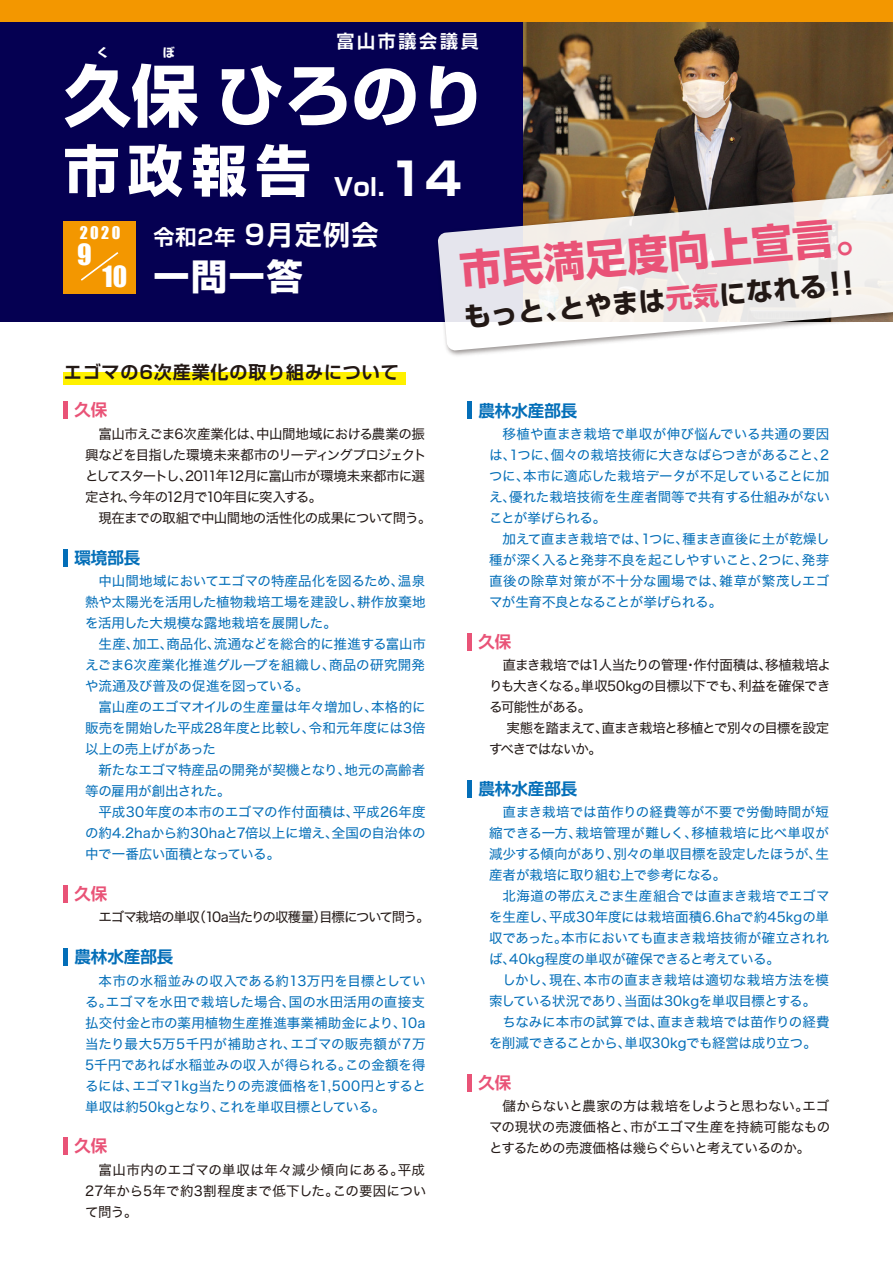
<style>
.page{position:relative;width:893px;height:1263px;background:#fff}
.page>*{position:absolute;margin:0;border:0;box-sizing:border-box;transform-origin:0 0}
.t1{font:700 67.5px "Shin Go Pro";color:#fff}
.t2{font:700 55.5px "Shin Go Pro";color:#fff}
.t3{font:700 41.7px "Shin Go Pro";color:#e95377}
.t4{font:700 36px "Shin Go Pro";color:#fff}
.t5{font:700 27px "Shin Go Pro De";letter-spacing:.05em;color:#fff}
.t6{font:26.85px "Impact";color:#fff}
.t7{font:700 26.4px "Shin Go Pro";color:#221815}
.t8{font:700 24px "Shin Go Pro";color:#fff}
.t9{font:700 18px "Shin Go Pro De";letter-spacing:.05em;color:#221815}
.t10{font:700 18px "Shin Go Pro De";letter-spacing:.15em;color:#fff}
.t11{font:700 16.5px "Shin Go Pro De";color:#036eb8}
.t12{font:700 16.5px "Shin Go Pro De";color:#e95377}
.t13{font:16.05px "Impact";color:#fff}
.t14{font:13.5px/21px "Hira Kaku Std W4";letter-spacing:-.015em;color:#036eb8;text-align:justify}
.t15{font:13.5px/21px "Hira Kaku Std W4";letter-spacing:-.045em;color:#221815;text-align:justify}
.t16{font:13.5px/21px "Hira Kaku Std W4";letter-spacing:-.065em;color:#221815}
.t17{font:13.5px/21px "Hira Kaku Std W4";letter-spacing:-.07em;color:#221815}
.t18{font:13.5px "Hira Kaku Std W4";letter-spacing:-.09em;color:#221815}
.t19{font:13.5px "Hira Kaku Std W4";letter-spacing:-.035em;color:#036eb8}
.t20{font:13.5px "Hira Kaku Std W4";letter-spacing:.01em;color:#036eb8}
.s1{font-size:45px}
.s2{font-size:21px}
.s3{color:#e95377}
.s4{font-size:30.6px}
</style>
<div class="page">
<div style="left:0;top:21px;width:523px;height:301px;background:#050052"></div>
<div style="left:64px;top:222px;width:72px;height:72px;background:#f39700"></div>
<div style="left:64px;top:372px;width:342px;height:13px;background:#fff100"></div>
<img style="left:523px;top:21px;width:370px;height:162px">
<img style="left:448px;top:183px;width:445px;height:173px">
<svg style="left:438px;top:188px;width:455px;height:163px"></svg>
<svg style="left:81px;top:252px;width:37px;height:29px"></svg>
<hr style="left:64px;top:402px;width:4px;height:17px;background:#e95377">
<hr style="left:468px;top:633px;width:4px;height:17px;background:#e95377">
<hr style="left:468px;top:1074px;width:4px;height:17px;background:#e95377">
<hr style="left:64px;top:885px;width:4px;height:17px;background:#e95377">
<hr style="left:64px;top:1137px;width:4px;height:17px;background:#e95377">
<hr style="left:64px;top:549px;width:4px;height:17px;background:#036eb8">
<hr style="left:64px;top:948px;width:4px;height:17px;background:#036eb8">
<hr style="left:468px;top:402px;width:4px;height:17px;background:#036eb8">
<hr style="left:468px;top:780px;width:4px;height:17px;background:#036eb8">
<div style="left:0;top:0;width:893px;height:21px;background:#f39700"></div>
<h3 class="t10" style="left:336px;top:26px;width:144px">富山市議会議員</h3>
<h1 class="t1" style="left:64px;top:42px;width:424px">久保 ひろのり</h1>
<h2 class="t2" style="left:64px;top:127px;width:248px">市政報告</h2>
<h3 class="t8" style="left:334px;top:168px;width:130px">Vol.<span class="s1">14</span></h3>
<p class="t13" style="left:80px;top:220px;width:42px">2020</p>
<h3 class="t6" style="left:77px;top:233px;width:16px">9</h3>
<h3 class="t6" style="left:102px;top:256px;width:26px">10</h3>
<h3 class="t5" style="left:153px;top:212px;width:227px"><span class="s2">令和2年</span> 9月定例会</h3>
<h3 class="t4" style="left:153px;top:247px;width:151px">一問一答</h3>
<h3 class="t9" style="left:64px;top:357px;width:336px">エゴマの6次産業化の取り組みについて</h3>
<p class="t12" style="left:74px;top:396px;width:34px">久保</p>
<p class="t16" style="left:85px;top:423px;width:343px;text-indent:14px">富山市えごま6次産業化は、中山間地域における農業の振興などを目指した環境未来都市のリーディングプロジェクトとしてスタートし、2011年12月に富山市が環境未来都市に選定され、今年の12月で10年目に突入する。</p>
<p class="t15" style="left:99px;top:507px;width:335px">現在までの取組で中山間地の活性化の成果について問う。</p>
<p class="t11" style="left:74px;top:544px;width:67px">環境部長</p>
<p class="t14" style="left:85px;top:570px;width:342px;text-indent:14px">中山間地域においてエゴマの特産品化を図るため、温泉熱や太陽光を活用した植物栽培工場を建設し、耕作放棄地を活用した大規模な露地栽培を展開した。</p>
<p class="t14" style="left:85px;top:633px;width:342px;text-indent:14px">生産、加工、商品化、流通などを総合的に推進する富山市えごま6次産業化推進グループを組織し、商品の研究開発や流通及び普及の促進を図っている。</p>
<p class="t14" style="left:85px;top:696px;width:342px;text-indent:14px">富山産のエゴマオイルの生産量は年々増加し、本格的に販売を開始した平成28年度と比較し、令和元年度には3倍以上の売上げがあった</p>
<p class="t14" style="left:85px;top:759px;width:342px;text-indent:14px">新たなエゴマ特産品の開発が契機となり、地元の高齢者等の雇用が創出された。</p>
<p class="t14" style="left:85px;top:801px;width:342px;text-indent:14px">平成30年度の本市のエゴマの作付面積は、平成26年度の約4.2haから約30haと7倍以上に増え、全国の自治体の中で一番広い面積となっている。</p>
<p class="t12" style="left:74px;top:880px;width:34px">久保</p>
<p class="t18" style="left:99px;top:907px;width:333px">エゴマ栽培の単収（10a当たりの収穫量）目標について問う。</p>
<p class="t11" style="left:74px;top:943px;width:101px">農林水産部長</p>
<p class="t14" style="left:85px;top:970px;width:342px;text-indent:14px">本市の水稲並みの収入である約13万円を目標としている。エゴマを水田で栽培した場合、国の水田活用の直接支払交付金と市の薬用植物生産推進事業補助金により、10a当たり最大5万5千円が補助され、エゴマの販売額が7万5千円であれば水稲並みの収入が得られる。この金額を得るには、エゴマ1kg当たりの売渡価格を1,500円とすると単収は約50kgとなり、これを単収目標としている。</p>
<p class="t12" style="left:74px;top:1132px;width:34px">久保</p>
<p class="t15" style="left:85px;top:1159px;width:343px;text-indent:14px">富山市内のエゴマの単収は年々減少傾向にある。平成27年から5年で約3割程度まで低下した。この要因について問う。</p>
<h3 class="t3" style="left:457px;top:238px;width:418px;rotate:-5deg">市民満足度向上宣言。</h3>
<h3 class="t7" style="left:462px;top:296px;width:402px;rotate:-5deg">もっと、とやまは<span class="s3">元気</span>になれる<span class="s4">！！</span></h3>
<p class="t11" style="left:478px;top:397px;width:100px">農林水産部長</p>
<p class="t14" style="left:489px;top:423px;width:342px;text-indent:14px">移植や直まき栽培で単収が伸び悩んでいる共通の要因は、1つに、個々の栽培技術に大きなばらつきがあること、2つに、本市に適応した栽培データが不足していることに加え、優れた栽培技術を生産者間等で共有する仕組みがないことが挙げられる。</p>
<p class="t14" style="left:489px;top:528px;width:342px;text-indent:14px">加えて直まき栽培では、1つに、種まき直後に土が乾燥し種が深く入ると発芽不良を起こしやすいこと、2つに、発芽直後の除草対策が不十分な圃場では、雑草が繁茂しエゴマが生育不良となることが挙げられる。</p>
<p class="t12" style="left:478px;top:628px;width:34px">久保</p>
<p class="t15" style="left:489px;top:654px;width:343px;text-indent:14px">直まき栽培では1人当たりの管理・作付面積は、移植栽培よりも大きくなる。単収50kgの目標以下でも、利益を確保できる可能性がある。</p>
<p class="t17" style="left:489px;top:717px;width:342px;text-indent:18px">実態を踏まえて、直まき栽培と移植とで別々の目標を設定すべきではないか。</p>
<p class="t11" style="left:478px;top:775px;width:100px">農林水産部長</p>
<p class="t14" style="left:489px;top:802px;width:342px;text-indent:14px">直まき栽培では苗作りの経費等が不要で労働時間が短縮できる一方、栽培管理が難しく、移植栽培に比べ単収が減少する傾向があり、別々の単収目標を設定したほうが、生産者が栽培に取り組む上で参考になる。</p>
<p class="t14" style="left:489px;top:886px;width:342px;text-indent:14px">北海道の帯広えごま生産組合では直まき栽培でエゴマを生産し、平成30年度には栽培面積6.6haで約45kgの単収であった。本市においても直まき栽培技術が確立されれば、40kg程度の単収が確保できると考えている。</p>
<p class="t20" style="left:502px;top:970px;width:328px">しかし、現在、本市の直まき栽培は適切な栽培方法を模</p>
<p class="t14" style="left:489px;top:991px;width:329px">索している状況であり、当面は30kgを単収目標とする。</p>
<p class="t14" style="left:502px;top:1012px;width:329px">ちなみに本市の試算では、直まき栽培では苗作りの経費</p>
<p class="t19" style="left:489px;top:1033px;width:329px">を削減できることから、単収30kgでも経営は成り立つ。</p>
<p class="t12" style="left:478px;top:1069px;width:34px">久保</p>
<p class="t15" style="left:489px;top:1096px;width:343px;text-indent:14px">儲からないと農家の方は栽培をしようと思わない。エゴマの現状の売渡価格と、市がエゴマ生産を持続可能なものとするための売渡価格は幾らぐらいと考えているのか。</p>
</div>
